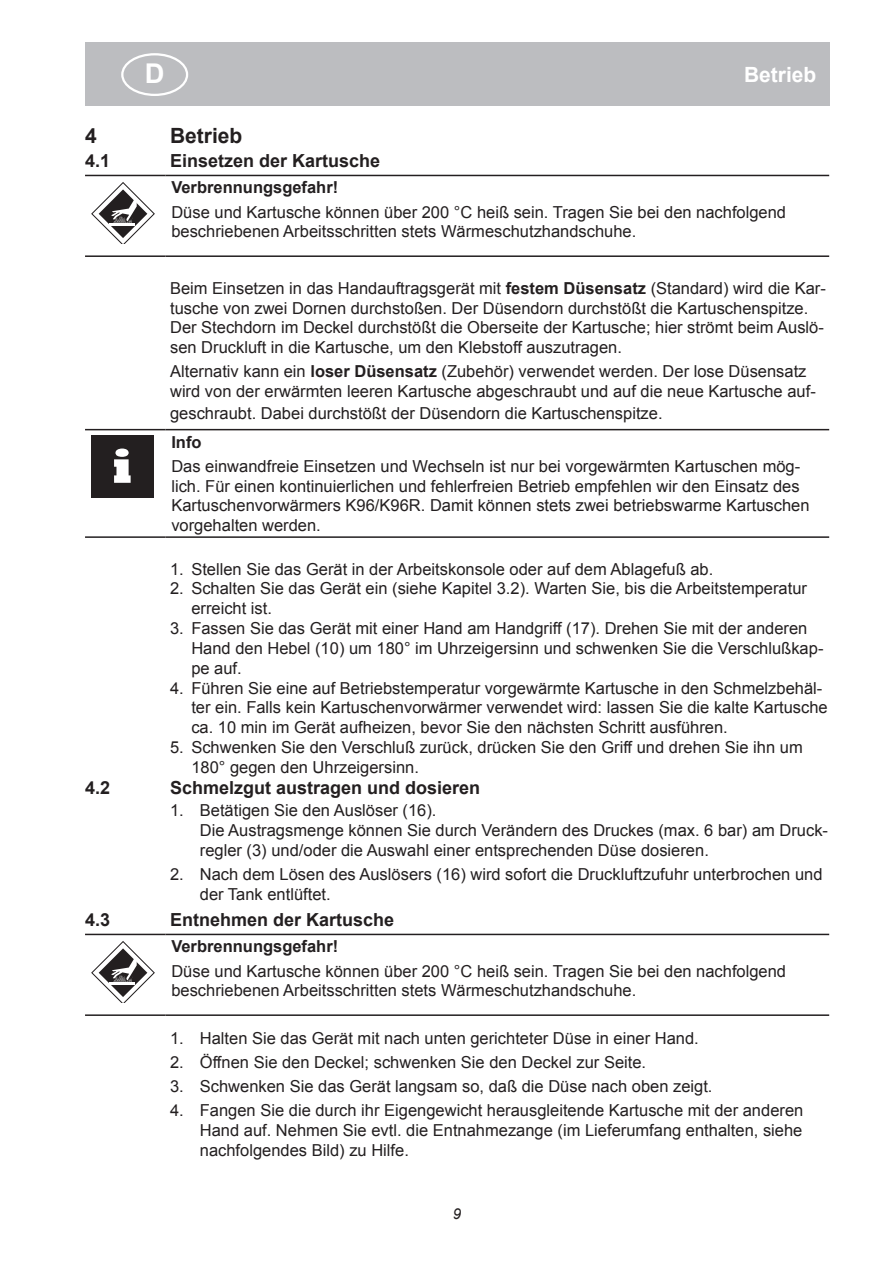
<style>
.page{position:relative;width:893px;height:1263px;background:#fff}
.page>*{position:absolute;margin:0;border:0;box-sizing:border-box;transform-origin:0 0}
.t1{font:700 27.3px "Arial";color:#fff}
.t2{font:700 21px "Arial";color:#231f20}
.t3{font:700 21px "Arial";color:#fff}
.t4{font:700 18px "Arial";color:#231f20}
.t5{font:16.5px/19.8px "Arial";color:#231f20}
.t6{font:700 16.5px "Arial";color:#231f20}
.t7{font:italic 15px "Arial";color:#231f20}
.s1{font-weight:700}
</style>
<div class="page">
<div style="left:85px;top:43px;width:744px;height:63px;background:#bcbdc0"></div>
<hr style="left:85px;top:175px;width:80px;height:1px;background:#231f20">
<hr style="left:165px;top:175px;width:664px;height:1px;background:#231f20">
<hr style="left:85px;top:255px;width:80px;height:2px;background:#231f20">
<hr style="left:165px;top:255px;width:664px;height:2px;background:#231f20">
<svg style="left:91px;top:182px;width:64px;height:62px"></svg>
<hr style="left:85px;top:429px;width:80px;height:1px;background:#231f20">
<hr style="left:165px;top:429px;width:664px;height:1px;background:#231f20">
<hr style="left:85px;top:536px;width:80px;height:2px;background:#231f20">
<hr style="left:165px;top:536px;width:664px;height:2px;background:#231f20">
<div style="left:91px;top:436px;width:63px;height:62px;background:#231f20"></div>
<svg style="left:114px;top:448px;width:17px;height:35px"></svg>
<hr style="left:85px;top:934px;width:80px;height:1px;background:#231f20">
<hr style="left:165px;top:934px;width:664px;height:1px;background:#231f20">
<hr style="left:85px;top:1014px;width:80px;height:2px;background:#231f20">
<hr style="left:165px;top:1014px;width:664px;height:2px;background:#231f20">
<svg style="left:91px;top:941px;width:64px;height:62px"></svg>
<div style="left:121px;top:53px;width:67px;height:43px;border:2px solid #fff;border-radius:50%"></div>
<h1 class="t1" style="left:145px;top:59px;width:21px">D</h1>
<p class="t3" style="left:744px;top:61px;width:74px">Betrieb</p>
<p class="t2" style="left:85px;top:121px;width:13px">4</p>
<p class="t2" style="left:170px;top:121px;width:74px">Betrieb</p>
<p class="t4" style="left:85px;top:148px;width:27px">4.1</p>
<p class="t4" style="left:170px;top:148px;width:212px">Einsetzen der Kartusche</p>
<p class="t6" style="left:171px;top:177px;width:168px">Verbrennungsgefahr!</p>
<p class="t5" style="left:171px;top:202px;width:616px">Düse und Kartusche können über 200 °C heiß sein. Tragen Sie bei den nachfolgend beschriebenen Arbeitsschritten stets Wärmeschutzhandschuhe.</p>
<p class="t5" style="left:170px;top:278px;width:657px">Beim Einsetzen in das Handauftragsgerät mit <span class="s1">festem Düsensatz</span> (Standard) wird die Kar&shy;tusche von zwei Dornen durchstoßen. Der Düsendorn durchstößt die Kartuschenspitze.<br>Der Stechdorn im Deckel durchstößt die Oberseite der Kartusche; hier strömt beim Auslö&shy;sen Druckluft in die Kartusche, um den Klebstoff auszutragen.</p>
<p class="t5" style="left:170px;top:362px;width:647px">Alternativ kann ein <span class="s1">loser Düsensatz</span> (Zubehör) verwendet werden. Der lose Düsensatz wird von der erwärmten leeren Kartusche abgeschraubt und auf die neue Kartusche auf-</p>
<p class="t5" style="left:170px;top:403px;width:494px">geschraubt. Dabei durchstößt der Düsendorn die Kartuschenspitze.</p>
<p class="t6" style="left:171px;top:431px;width:32px">Info</p>
<p class="t5" style="left:171px;top:456px;width:640px">Das einwandfreie Einsetzen und Wechseln ist nur bei vorgewärmten Kartuschen mög&shy;lich. Für einen kontinuierlichen und fehlerfreien Betrieb empfehlen wir den Einsatz des Kartuschenvorwärmers K96/K96R. Damit können stets zwei betriebswarme Kartuschen vorgehalten werden.</p>
<p class="t5" style="left:170px;top:559px;width:545px">1. Stellen Sie das Gerät in der Arbeitskonsole oder auf dem Ablagefuß ab.</p>
<p class="t5" style="left:191px;top:579px;width:617px;text-indent:-21px">2. Schalten Sie das Gerät ein (siehe Kapitel 3.2). Warten Sie, bis die Arbeitstemperatur erreicht ist.</p>
<p class="t5" style="left:191px;top:619px;width:634px;text-indent:-21px">3. Fassen Sie das Gerät mit einer Hand am Handgriff (17). Drehen Sie mit der anderen<br>Hand den Hebel (10) um 180° im Uhrzeigersinn und schwenken Sie die Verschlußkap&shy;pe auf.</p>
<p class="t5" style="left:191px;top:678px;width:638px;text-indent:-21px">4. Führen Sie eine auf Betriebstemperatur vorgewärmte Kartusche in den Schmelzbehäl&shy;ter ein. Falls kein Kartuschenvorwärmer verwendet wird: lassen Sie die kalte Kartusche ca. 10 min im Gerät aufheizen, bevor Sie den nächsten Schritt ausführen.</p>
<p class="t5" style="left:191px;top:737px;width:613px;text-indent:-21px">5. Schwenken Sie den Verschluß zurück, drücken Sie den Griff und drehen Sie ihn um<br>180° gegen den Uhrzeigersinn.</p>
<p class="t4" style="left:85px;top:776px;width:27px">4.2</p>
<p class="t4" style="left:170px;top:776px;width:312px">Schmelzgut austragen und dosieren</p>
<p class="t5" style="left:200px;top:801px;width:630px;text-indent:-30px">1. Betätigen Sie den Auslöser (16).<br>Die Austragsmenge können Sie durch Verändern des Druckes (max. 6 bar) am Druck&shy;regler (3) und/oder die Auswahl einer entsprechenden Düse dosieren.</p>
<p class="t5" style="left:200px;top:864px;width:624px;text-indent:-30px">2. Nach dem Lösen des Auslösers (16) wird sofort die Druckluftzufuhr unterbrochen und der Tank entlüftet.</p>
<p class="t4" style="left:85px;top:907px;width:27px">4.3</p>
<p class="t4" style="left:170px;top:907px;width:226px">Entnehmen der Kartusche</p>
<p class="t6" style="left:171px;top:936px;width:168px">Verbrennungsgefahr!</p>
<p class="t5" style="left:171px;top:961px;width:616px">Düse und Kartusche können über 200 °C heiß sein. Tragen Sie bei den nachfolgend beschriebenen Arbeitsschritten stets Wärmeschutzhandschuhe.</p>
<p class="t5" style="left:170px;top:1029px;width:530px">1. Halten Sie das Gerät mit nach unten gerichteter Düse in einer Hand.</p>
<p class="t5" style="left:170px;top:1053px;width:478px">2. Öffnen Sie den Deckel; schwenken Sie den Deckel zur Seite.</p>
<p class="t5" style="left:170px;top:1077px;width:544px">3. Schwenken Sie das Gerät langsam so, daß die Düse nach oben zeigt.</p>
<p class="t5" style="left:200px;top:1101px;width:605px;text-align:justify;text-indent:-30px">4. Fangen Sie die durch ihr Eigengewicht herausgleitende Kartusche mit der anderen Hand auf. Nehmen Sie evtl. die Entnahmezange (im Lieferumfang enthalten, siehe nachfolgendes Bild) zu Hilfe.</p>
<p class="t7" style="left:453px;top:1204px;width:10px">9</p>
</div>
